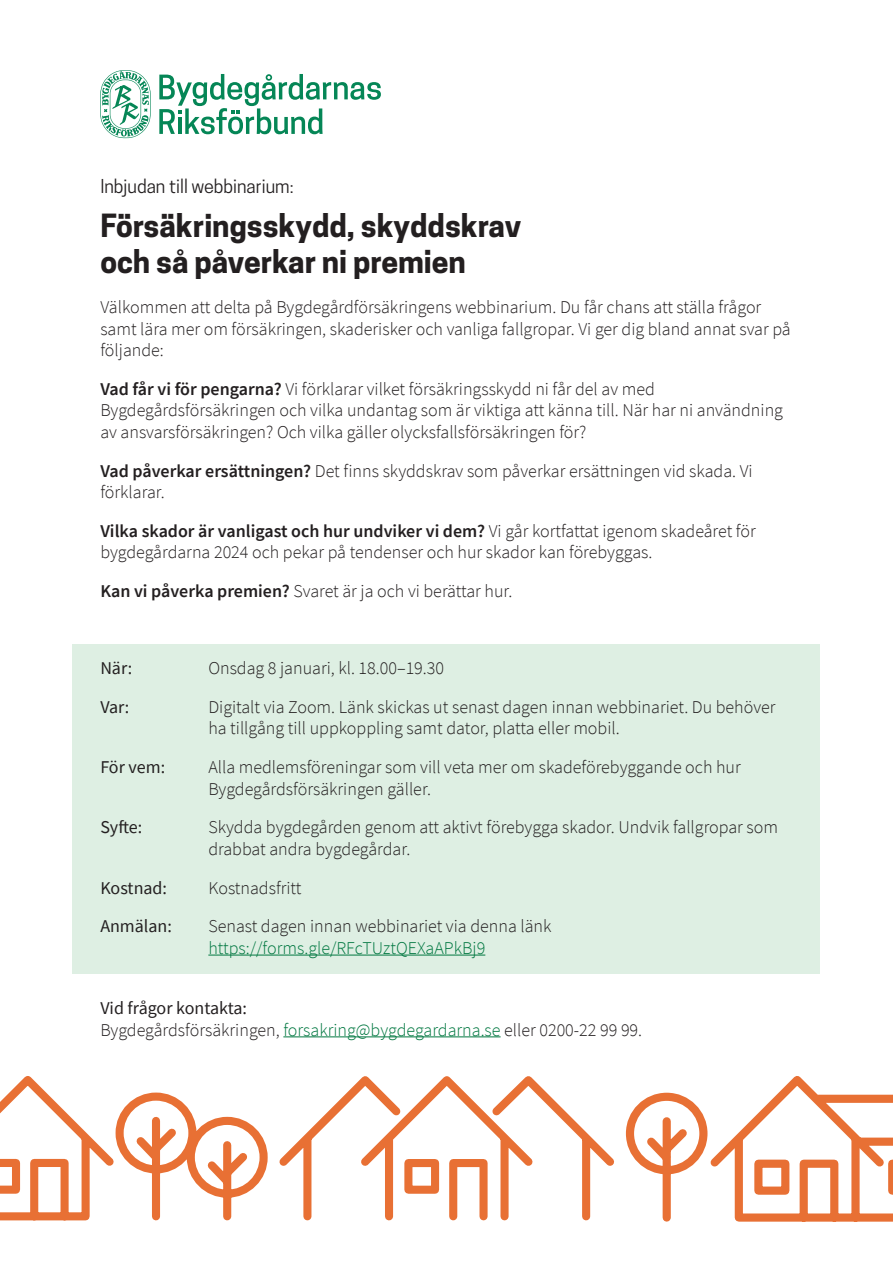
<style>
.page{position:relative;width:893px;height:1263px;background:#fff}
.page>*{position:absolute;margin:0;border:0;box-sizing:border-box;transform-origin:0 0}
.t1{font:800 30px/36px "Cooper Hewitt";color:#231f20}
.t2{font:300 18px/21.6px "Source Sans Pro";color:#231f20}
.t3{font:18px "Source Sans Pro";color:#231f20}
.t4{font:italic 300 18px "Cooper Hewitt";color:#231f20}
.s1{font-weight:600}
.s2{color:#007740}
.s3{font-weight:400}
</style>
<div class="page">
<div style="left:72px;top:644px;width:748px;height:329px;background:#deefe3"></div>
<hr style="left:208px;top:954px;width:277px;height:1px;background:#007740">
<hr style="left:283px;top:1036px;width:218px;height:1px;background:#007740">
<svg style="left:0;top:1076px;width:268px;height:145px"></svg>
<svg style="left:279px;top:1076px;width:335px;height:145px"></svg>
<svg style="left:625px;top:1076px;width:268px;height:146px"></svg>
<svg style="left:159px;top:74px;width:222px;height:60px"></svg>
<svg style="left:100px;top:70px;width:51px;height:68px"></svg>
<p class="t4" style="left:100px;top:175px;width:195px">Inbjudan till webbinarium:</p>
<p class="t1" style="left:100px;top:208px;width:422px">Försäkringsskydd, skyddskrav och så påverkar ni premien</p>
<p class="t2" style="left:100px;top:296px;width:692px">Välkommen att delta på Bygdegårdförsäkringens webbinarium. Du får chans att ställa frågor samt lära mer om försäkringen, skaderisker och vanliga fallgropar. Vi ger dig bland annat svar på följande:</p>
<p class="t2" style="left:100px;top:378px;width:684px"><span class="s1">Vad får vi för pengarna?</span> Vi förklarar vilket försäkringsskydd ni får del av med<br>Bygdegårdsförsäkringen och vilka undantag som är viktiga att känna till. När har ni användning av ansvarsförsäkringen? Och vilka gäller olycksfallsförsäkringen för?</p>
<p class="t2" style="left:100px;top:460px;width:654px"><span class="s1">Vad påverkar ersättningen?</span> Det finns skyddskrav som påverkar ersättningen vid skada. Vi förklarar.</p>
<p class="t2" style="left:100px;top:520px;width:657px"><span class="s1">Vilka skador är vanligast och hur undviker vi dem?</span> Vi går kortfattat igenom skadeåret för bygdegårdarna 2024 och pekar på tendenser och hur skador kan förebyggas.</p>
<p class="t2" style="left:100px;top:580px;width:414px"><span class="s1">Kan vi påverka premien?</span> Svaret är ja och vi berättar hur.</p>
<p class="t3" style="left:100px;top:657px;width:33px">När:</p>
<p class="t2" style="left:208px;top:657px;width:237px">Onsdag 8 januari, kl. 18.00–19.30</p>
<p class="t3" style="left:100px;top:695px;width:31px">Var:</p>
<p class="t2" style="left:208px;top:696px;width:569px">Digitalt via Zoom. Länk skickas ut senast dagen innan webbinariet. Du behöver ha tillgång till uppkoppling samt dator, platta eller mobil.</p>
<p class="t3" style="left:100px;top:756px;width:66px">För vem:</p>
<p class="t2" style="left:208px;top:756px;width:534px">Alla medlemsföreningar som vill veta mer om skadeförebyggande och hur<br>Bygdegårdsförsäkringen gäller.</p>
<p class="t3" style="left:100px;top:816px;width:43px">Syfte:</p>
<p class="t2" style="left:208px;top:816px;width:571px">Skydda bygdegården genom att aktivt förebygga skador. Undvik fallgropar som drabbat andra bygdegårdar.</p>
<p class="t3" style="left:100px;top:876px;width:68px">Kostnad:</p>
<p class="t2" style="left:208px;top:877px;width:95px">Kostnadsfritt</p>
<p class="t3" style="left:100px;top:915px;width:73px">Anmälan:</p>
<p class="t2" style="left:208px;top:915px;width:345px">Senast dagen innan webbinariet via denna länk <span class="s2">https://forms.gle/RFcTUztQEXaAPkBj9</span></p>
<p class="t2" style="left:100px;top:997px;width:543px"><span class="s3">Vid frågor kontakta:<br></span>Bygdegårdsförsäkringen, <span class="s2">forsakring@bygdegardarna.se</span> eller 0200-22 99 99.</p>
</div>
